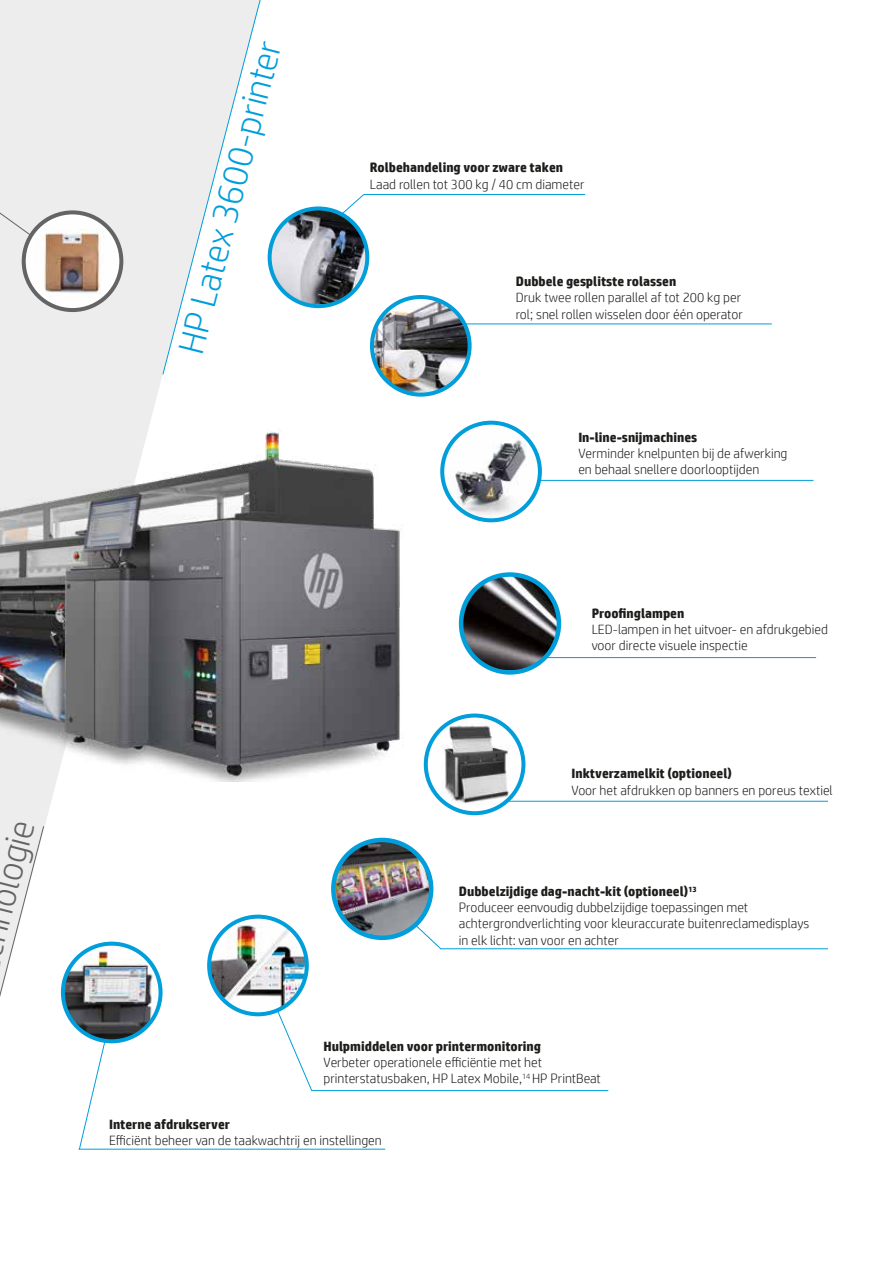
<style>
.page{position:relative;width:893px;height:1263px;background:#fff}
.page>*{position:absolute;margin:0;border:0;box-sizing:border-box;transform-origin:0 0}
.t1{font:300 36px "HP Simplified";color:#009edb}
.t2{font:300 36px "HP Simplified";color:#626465}
.t3{font:300 13.5px/16.2px "HP Simplified";color:#1d1d1b}
.t4{font:700 13.5px "HP Simplified";color:#1d1d1b}
.s1{font-weight:700}
</style>
<div class="page">
<img style="left:462px;top:575px;width:97px;height:95px">
<div style="left:459px;top:572px;width:102px;height:103px;border:4px solid #009edb;border-radius:50%"></div>
<img style="left:333px;top:840px;width:96px;height:96px">
<div style="left:331px;top:838px;width:102px;height:102px;border:4px solid #009edb;border-radius:50%"></div>
<hr style="left:507px;top:801px;width:321px;height:1px;background:#009edb">
<hr style="left:312px;top:1090px;width:296px;height:1px;background:#009edb">
<hr style="left:462px;top:324px;width:310px;height:1px;background:#009edb">
<hr style="left:539px;top:480px;width:274px;height:1px;background:#009edb">
<hr style="left:364px;top:194px;width:221px;height:1px;background:#009edb">
<hr style="left:440px;top:948px;width:388px;height:1px;background:#009edb">
<hr style="left:79px;top:1149px;width:306px;height:1px;background:#009edb">
<hr style="left:542px;top:657px;width:274px;height:1px;background:#009edb">
<svg style="left:414px;top:923px;width:27px;height:26px"></svg>
<svg style="left:277px;top:1012px;width:35px;height:79px"></svg>
<svg style="left:345px;top:194px;width:19px;height:16px"></svg>
<svg style="left:0;top:0;width:260px;height:995px;fill:#ededed"></svg>
<div style="left:0;top:166px;width:31px;height:70px;background:#ededed"></div>
<svg style="left:0;top:825px;width:45px;height:172px"></svg>
<svg style="left:162px;top:0;width:109px;height:375px"></svg>
<svg style="left:79px;top:1041px;width:27px;height:109px"></svg>
<img style="left:0;top:402px;width:402px;height:379px">
<img style="left:63px;top:944px;width:96px;height:97px">
<div style="left:61px;top:942px;width:102px;height:101px;border:4px solid #009edb;border-radius:50%"></div>
<img style="left:211px;top:917px;width:96px;height:95px">
<div style="left:207px;top:915px;width:102px;height:101px;border:4px solid #009edb;border-radius:50%"></div>
<img style="left:372px;top:298px;width:98px;height:94px">
<div style="left:370px;top:295px;width:102px;height:102px;border:4px solid #009edb;border-radius:50%"></div>
<img style="left:442px;top:426px;width:98px;height:94px">
<div style="left:440px;top:421px;width:102px;height:101px;border:4px solid #009edb;border-radius:50%"></div>
<img style="left:271px;top:210px;width:96px;height:94px">
<div style="left:268px;top:206px;width:101px;height:102px;border:4px solid #009edb;border-radius:50%"></div>
<img style="left:426px;top:719px;width:97px;height:86px">
<div style="left:424px;top:713px;width:101px;height:102px;border:4px solid #009edb;border-radius:50%"></div>
<img style="left:24px;top:212px;width:97px;height:98px;border-radius:49px">
<div style="left:22px;top:210px;width:101px;height:102px;border:4px solid #626465;border-radius:50%"></div>
<h1 class="t2" style="left:-23px;top:919px;width:108px;rotate:-76deg">nologie</h1>
<h1 class="t1" style="left:171px;top:349px;width:324px;rotate:-76deg">HP Latex 3600-printer</h1>
<p class="t4" style="left:370px;top:160px;width:195px">Rolbehandeling voor zware taken</p>
<p class="t3" style="left:370px;top:176px;width:216px">Laad rollen tot 300 kg / 40 cm diameter</p>
<p class="t4" style="left:516px;top:274px;width:162px">Dubbele gesplitste rolassen</p>
<p class="t3" style="left:516px;top:289px;width:229px">Druk twee rollen parallel af tot 200 kg per rol; snel rollen wisselen door één operator</p>
<p class="t4" style="left:578px;top:429px;width:121px">In-line-snijmachines</p>
<p class="t3" style="left:578px;top:445px;width:211px">Verminder knelpunten bij de afwerking en behaal snellere doorlooptijden</p>
<p class="t4" style="left:592px;top:605px;width:94px">Proofinglampen</p>
<p class="t3" style="left:592px;top:621px;width:238px">LED-lampen in het uitvoer- en afdrukgebied voor directe visuele inspectie</p>
<p class="t4" style="left:571px;top:766px;width:162px">Inktverzamelkit (optioneel)</p>
<p class="t3" style="left:571px;top:781px;width:263px">Voor het afdrukken op banners en poreus textiel</p>
<p class="t3" style="left:459px;top:883px;width:352px"><span class="s1">Dubbelzijdige dag-nacht-kit (optioneel)</span><sup>13<br></sup>Produceer eenvoudig dubbelzijdige toepassingen met achtergrondverlichting voor kleuraccurate buitenreclamedisplays in elk licht: van voor en achter</p>
<p class="t4" style="left:323px;top:1038px;width:219px">Hulpmiddelen voor printermonitoring</p>
<p class="t3" style="left:323px;top:1054px;width:279px">Verbeter operationele efficiëntie met het printerstatusbaken, HP Latex Mobile,<sup>14</sup> HP PrintBeat</p>
<p class="t4" style="left:109px;top:1116px;width:122px">Interne afdrukserver</p>
<p class="t3" style="left:109px;top:1132px;width:274px">Efficiënt beheer van de taakwachtrij en instellingen</p>
</div>
